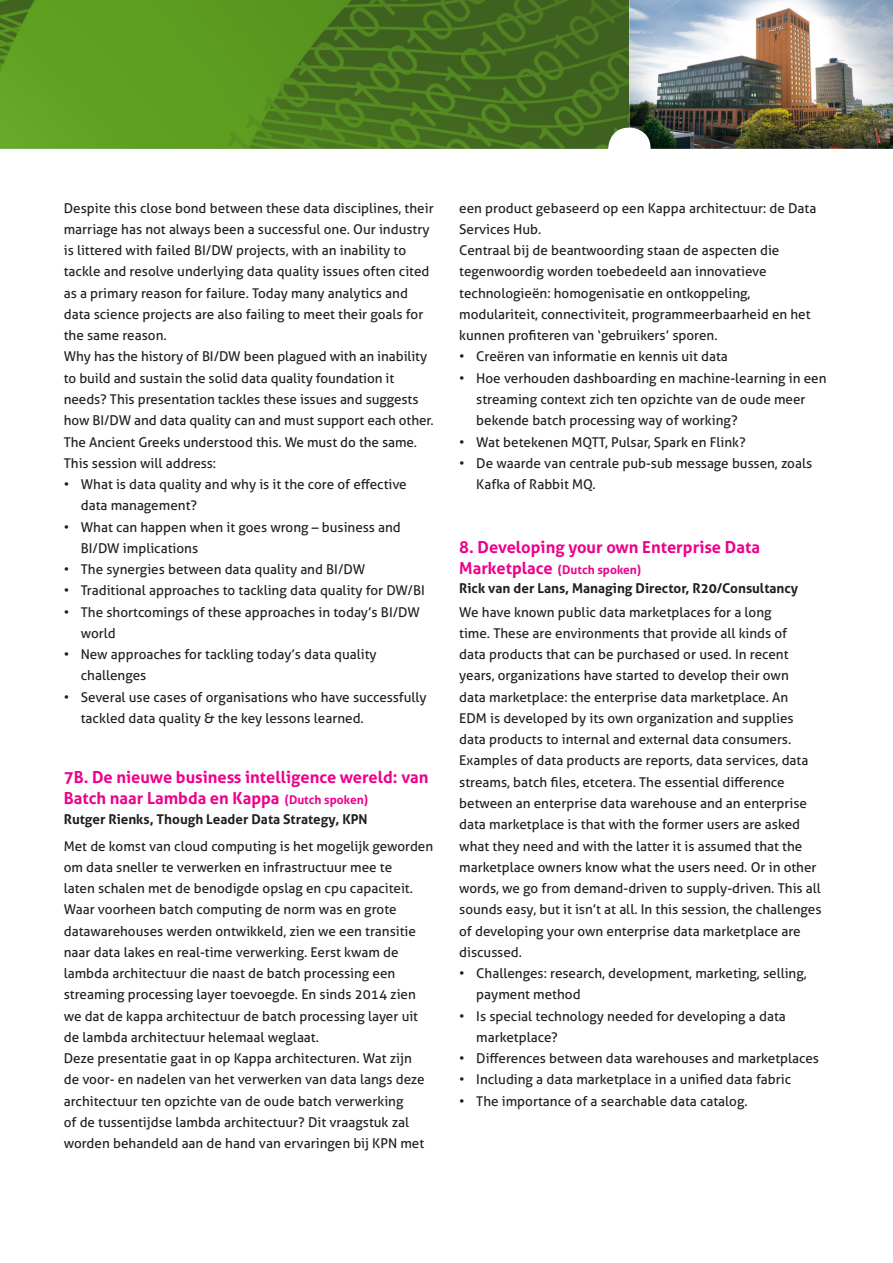
<style>
.page{position:relative;width:893px;height:1263px;background:#fff}
.page>*{position:absolute;margin:0;border:0;box-sizing:border-box;transform-origin:0 0}
.tussenkop{font:700 16.5px/21px "Aller";color:#ed028c}
.brood{font:13.5px/21.3px "Aller";color:#231f20}
.brood-2{font:700 13.5px "Aller";color:#231f20}
.tussenkop-2{font:700 12px "Aller";color:#ed028c}
.s1{font-size:12px}
.s2{font-size:16.5px}
</style>
<div class="page">
<svg style="left:0;top:0;width:629px;height:149px;background:#518521"></svg>
<img style="left:629px;top:0;width:264px;height:149px">
<p class="brood" style="left:64px;top:197px;width:371px">Despite this close bond between these data disciplines, their marriage has not always been a successful one. Our industry is littered with failed BI/DW projects, with an inability to tackle and resolve underlying data quality issues often cited as a primary reason for failure. Today many analytics and data science projects are also failing to meet their goals for the same reason.</p>
<p class="brood" style="left:64px;top:346px;width:371px">Why has the history of BI/DW been plagued with an inability to build and sustain the solid data quality foundation it needs? This presentation tackles these issues and suggests how BI/DW and data quality can and must support each other.<br>The Ancient Greeks understood this. We must do the same.</p>
<p class="brood" style="left:64px;top:452px;width:154px">This session will address:</p>
<p class="brood" style="left:81px;top:474px;width:328px;text-indent:-17px">• What is data quality and why is it the core of effective data management?</p>
<p class="brood" style="left:81px;top:516px;width:321px;text-indent:-17px">• What can happen when it goes wrong – business and<br>BI/DW implications</p>
<p class="brood" style="left:64px;top:559px;width:303px">• The synergies between data quality and BI/DW</p>
<p class="brood" style="left:64px;top:580px;width:363px">• Traditional approaches to tackling data quality for DW/BI</p>
<p class="brood" style="left:81px;top:601px;width:341px;text-indent:-17px">• The shortcomings of these approaches in today’s BI/DW world</p>
<p class="brood" style="left:81px;top:644px;width:297px;text-indent:-17px">• New approaches for tackling today’s data quality challenges</p>
<p class="brood" style="left:81px;top:686px;width:347px;text-indent:-17px">• Several use cases of organisations who have successfully tackled data quality &amp; the key lessons learned.</p>
<p class="tussenkop" style="left:64px;top:767px;width:366px">7B. De nieuwe business intelligence wereld: van<br>Batch naar Lambda en Kappa <span class="s1">(Dutch spoken)</span></p>
<p class="brood-2" style="left:64px;top:810px;width:305px">Rutger Rienks, Though Leader Data Strategy, KPN</p>
<p class="brood" style="left:64px;top:835px;width:371px">Met de komst van cloud computing is het mogelijk geworden om data sneller te verwerken en infrastructuur mee te<br>laten schalen met de benodigde opslag en cpu capaciteit.<br>Waar voorheen batch computing de norm was en grote datawarehouses werden ontwikkeld, zien we een transitie naar data lakes en real-time verwerking. Eerst kwam de lambda architectuur die naast de batch processing een streaming processing layer toevoegde. En sinds 2014 zien we dat de kappa architectuur de batch processing layer uit de lambda architectuur helemaal weglaat.</p>
<p class="brood" style="left:64px;top:1048px;width:362px">Deze presentatie gaat in op Kappa architecturen. Wat zijn de voor- en nadelen van het verwerken van data langs deze architectuur ten opzichte van de oude batch verwerking<br>of de tussentijdse lambda architectuur? Dit vraagstuk zal worden behandeld aan de hand van ervaringen bij KPN met</p>
<p class="brood" style="left:459px;top:197px;width:359px">een product gebaseerd op een Kappa architectuur: de Data<br>Services Hub.</p>
<p class="brood" style="left:459px;top:240px;width:353px">Centraal bij de beantwoording staan de aspecten die tegenwoordig worden toebedeeld aan innovatieve technologieën: homogenisatie en ontkoppeling, modulariteit, connectiviteit, programmeerbaarheid en het kunnen profiteren van ‘gebruikers’ sporen.</p>
<p class="brood" style="left:459px;top:346px;width:270px">• Creëren van informatie en kennis uit data</p>
<p class="brood" style="left:476px;top:367px;width:352px;text-indent:-17px">• Hoe verhouden dashboarding en machine-learning in een streaming context zich ten opzichte van de oude meer bekende batch processing way of working?</p>
<p class="brood" style="left:459px;top:431px;width:288px">• Wat betekenen MQTT, Pulsar, Spark en Flink?</p>
<p class="brood" style="left:476px;top:452px;width:337px;text-indent:-17px">• De waarde van centrale pub-sub message bussen, zoals<br>Kafka of Rabbit MQ.</p>
<p class="tussenkop" style="left:459px;top:536px;width:302px">8. Developing your own Enterprise Data</p>
<p class="tussenkop-2" style="left:459px;top:562px;width:184px"><span class="s2">Marketplace</span> (Dutch spoken)</p>
<p class="brood-2" style="left:459px;top:580px;width:340px">Rick van der Lans, Managing Director, R20/Consultancy</p>
<p class="brood" style="left:459px;top:601px;width:364px">We have known public data marketplaces for a long<br>time. These are environments that provide all kinds of<br>data products that can be purchased or used. In recent years, organizations have started to develop their own<br>data marketplace: the enterprise data marketplace. An<br>EDM is developed by its own organization and supplies data products to internal and external data consumers.<br>Examples of data products are reports, data services, data streams, batch files, etcetera. The essential difference between an enterprise data warehouse and an enterprise data marketplace is that with the former users are asked what they need and with the latter it is assumed that the marketplace owners know what the users need. Or in other words, we go from demand-driven to supply-driven. This all sounds easy, but it isn’t at all. In this session, the challenges of developing your own enterprise data marketplace are discussed.</p>
<p class="brood" style="left:476px;top:962px;width:332px;text-indent:-17px">• Challenges: research, development, marketing, selling, payment method</p>
<p class="brood" style="left:476px;top:1005px;width:311px;text-indent:-17px">• Is special technology needed for developing a data marketplace?</p>
<p class="brood" style="left:459px;top:1048px;width:361px">• Differences between data warehouses and marketplaces</p>
<p class="brood" style="left:459px;top:1069px;width:333px">• Including a data marketplace in a unified data fabric</p>
<p class="brood" style="left:459px;top:1090px;width:290px">• The importance of a searchable data catalog.</p>
</div>
